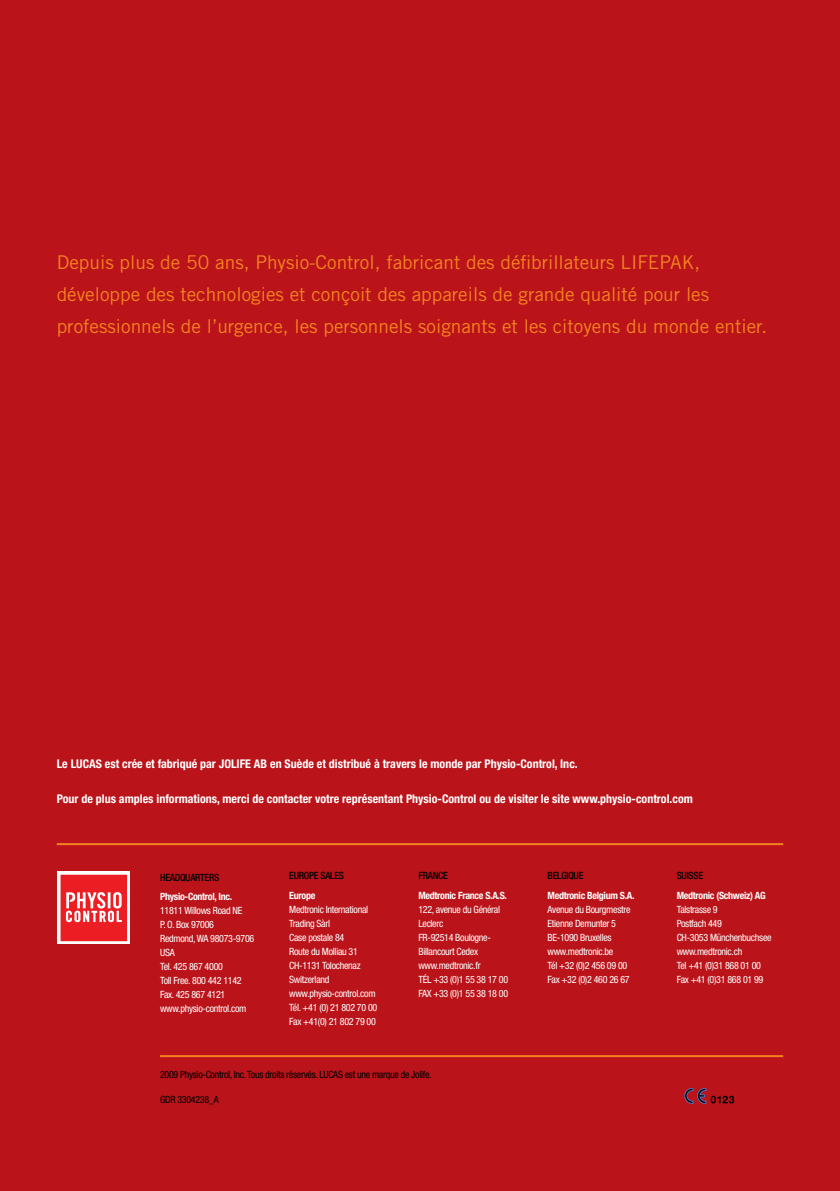
<style>
.page{position:relative;width:840px;height:1191px;background:#fff}
.page>*{position:absolute;margin:0;border:0;box-sizing:border-box;transform-origin:0 0}
.t1{font:19px/32px "Trade Gothic LT Std";color:#f58220}
.t2{font:700 condensed 12px "Helvetica Neue LT Std";color:#fff}
.t3{font:condensed 10px/14px "Helvetica Neue LT Std";letter-spacing:-.03em;color:#fff}
.t4{font:700 condensed 10px "Helvetica Neue LT Std";letter-spacing:-.03em;color:#fff}
.t5{font:condensed 10px "Helvetica Neue LT Std";letter-spacing:-.03em;color:#000}
.t6{font:500 condensed 10px "Helvetica Neue LT Std";letter-spacing:-.03em;color:#000}
</style>
<div class="page">
<div style="left:0;top:0;width:839px;height:1191px;background:#ba141a"></div>
<hr style="left:57px;top:843px;width:725px;height:2px;background:#f58220">
<hr style="left:160px;top:1055px;width:622px;height:2px;background:#f58220">
<div style="left:58px;top:872px;width:72px;height:72px;background:linear-gradient(to right,#fff,#fff)"></div>
<svg style="left:60px;top:874px;width:67px;height:67px;background:#f0474d"></svg>
<svg style="left:684px;top:1088px;width:21px;height:15px"></svg>
<svg style="left:711px;top:1095px;width:22px;height:8px"></svg>
<p class="t1" style="left:57px;top:246px;width:711px">Depuis plus de 50 ans, Physio-Control, fabricant des défibrillateurs LIFEPAK, développe des technologies et conçoit des appareils de grande qualité pour les professionnels de l’urgence, les personnels soignants et les citoyens du monde entier.</p>
<p class="t2" style="left:57px;top:756px;width:522px">Le LUCAS est crée et fabriqué par JOLIFE AB en Suède et distribué à travers le monde par Physio-Control, Inc.</p>
<p class="t2" style="left:57px;top:791px;width:637px">Pour de plus amples informations, merci de contacter votre représentant Physio-Control ou de visiter le site www.physio-control.com</p>
<p class="t6" style="left:160px;top:871px;width:61px">HEADQUARTERS</p>
<p class="t4" style="left:160px;top:890px;width:73px">Physio-Control, Inc.</p>
<p class="t3" style="left:160px;top:903px;width:96px">11811 Willows Road NE<br>P. O. Box 97006<br>Redmond, WA 98073-9706<br>USA<br>Tel. 425 867 4000<br>Toll Free. 800 442 1142<br>Fax. 425 867 4121 www.physio-control.com</p>
<p class="t6" style="left:289px;top:869px;width:56px">EUROPE SALES</p>
<p class="t4" style="left:289px;top:889px;width:28px">Europe</p>
<p class="t3" style="left:289px;top:902px;width:90px">Medtronic International<br>Trading Sàrl<br>Case postale 84<br>Route du Molliau 31<br>CH-1131 Tolochenaz<br>Switzerland www.physio-control.com<br>Tél. +41 (0) 21 802 70 00<br>Fax +41(0) 21 802 79 00</p>
<p class="t6" style="left:418px;top:869px;width:30px">FRANCE</p>
<p class="t4" style="left:418px;top:889px;width:90px">Medtronic France S.A.S.</p>
<p class="t3" style="left:418px;top:902px;width:91px">122, avenue du Général<br>Leclerc<br>FR-92514 Boulogne-<br>Billancourt Cedex www.medtronic.fr<br>Tél +33 (0)1 55 38 17 00<br>Fax +33 (0)1 55 38 18 00</p>
<p class="t5" style="left:160px;top:1068px;width:273px">2009 Physio-Control, Inc. Tous droits réservés. LUCAS est une marque de Jolife.</p>
<p class="t5" style="left:160px;top:1094px;width:60px">GDR 3304238_A</p>
<p class="t6" style="left:547px;top:869px;width:37px">BELGIQUE</p>
<p class="t4" style="left:547px;top:889px;width:88px">Medtronic Belgium S.A.</p>
<p class="t3" style="left:547px;top:902px;width:84px">Avenue du Bourgmestre<br>Etienne Demunter 5<br>BE-1090 Bruxelles www.medtronic.be<br>Tél +32 (0)2 456 09 00<br>Fax +32 (0)2 460 26 67</p>
<p class="t6" style="left:676px;top:869px;width:28px">SUISSE</p>
<p class="t4" style="left:676px;top:889px;width:90px">Medtronic (Schweiz) AG</p>
<p class="t3" style="left:676px;top:902px;width:96px">Talstrasse 9<br>Postfach 449<br>CH-3053 Münchenbuchsee www.medtronic.ch<br>Tel +41 (0)31 868 01 00<br>Fax +41 (0)31 868 01 99</p>
</div>
